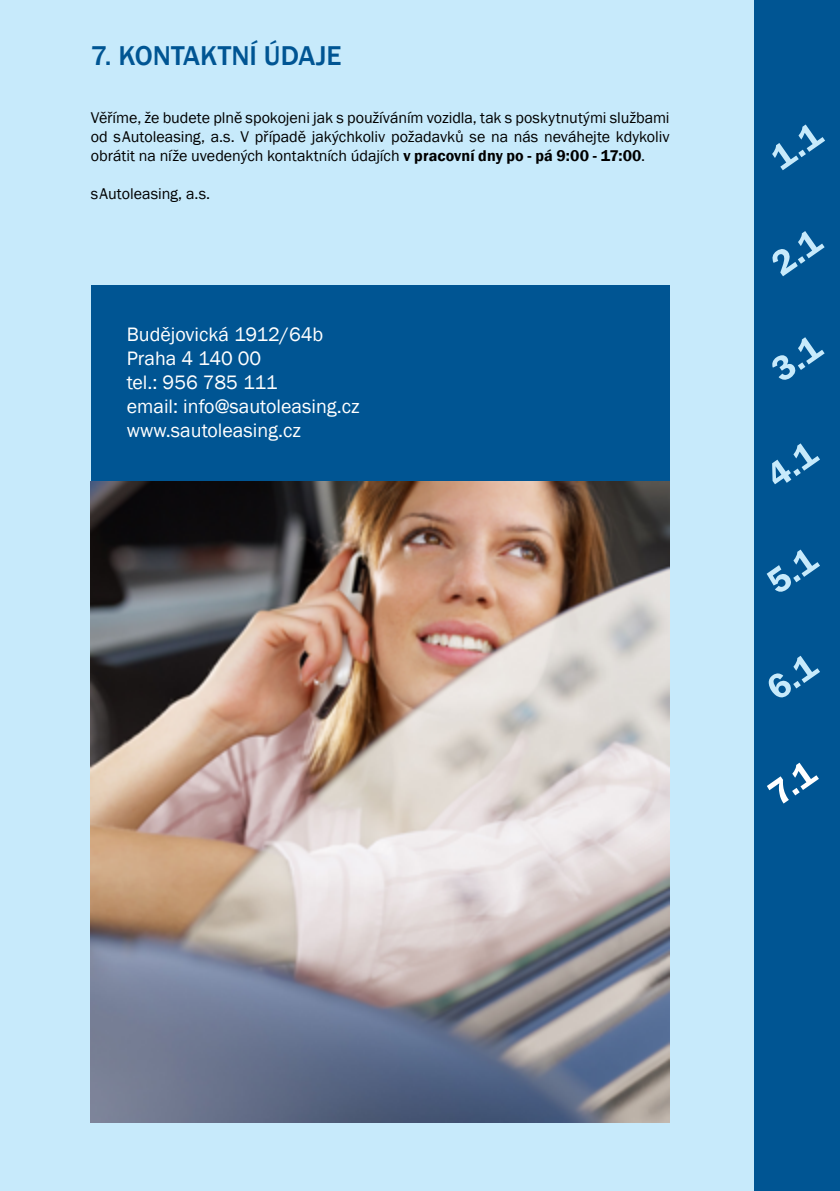
<style>
.page{position:relative;width:840px;height:1191px;background:#fff}
.page>*{position:absolute;margin:0;border:0;box-sizing:border-box;transform-origin:0 0}
.t1{font:500 28px "Franklin Gothic";color:#005593}
.t2{font:20px/24px "Franklin Gothic";color:#fff}
.t3{font:16px/19.2px "Franklin Gothic";color:#000;text-align:justify}
.s1{font-weight:600}
</style>
<div class="page">
<div style="left:0;top:0;width:839px;height:1191px;background:#c7eafb"></div>
<div style="left:91px;top:285px;width:578px;height:231px;background:#005593"></div>
<img style="left:91px;top:481px;width:578px;height:642px">
<div style="left:754px;top:0;width:85px;height:1191px;background:#005593"></div>
<h1 class="t1" style="left:91px;top:38px;width:252px">7. KONTAKTNÍ ÚDAJE</h1>
<p class="t3" style="left:91px;top:108px;width:580px">Věříme, že budete plně spokojeni jak s používáním vozidla, tak s poskytnutými službami od s Autoleasing, a.s. V případě jakýchkoliv požadavků se na nás neváhejte kdykoliv obrátit na níže uvedených kontaktních údajích <span class="s1">v pracovní dny po - pá 9:00 - 17:00</span>.</p>
<p class="t3" style="left:91px;top:185px;width:121px">s Autoleasing, a.s.</p>
<p class="t2" style="left:127px;top:322px;width:234px">Budějovická 1912/64b<br>Praha 4 140 00<br>tel.: 956 785 111<br>email: info@sautoleasing.cz www.sautoleasing.cz</p>
</div>
